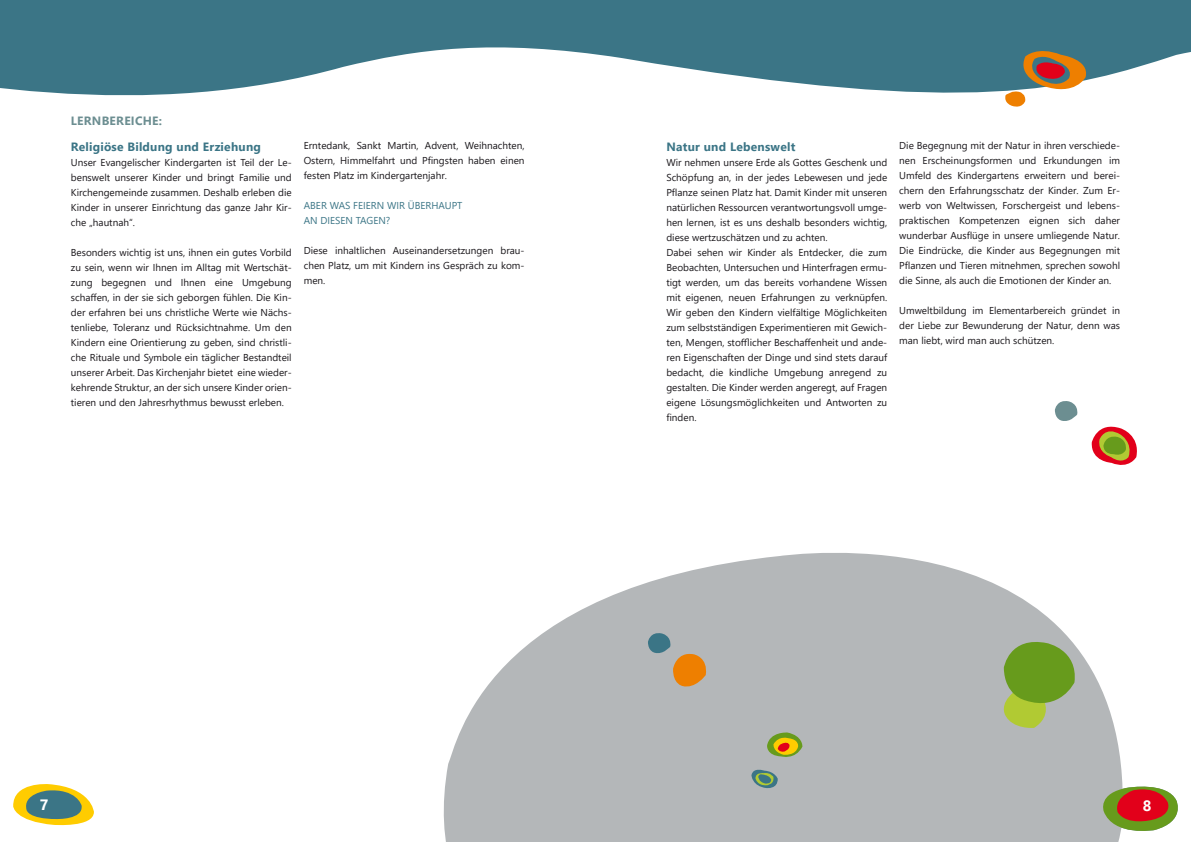
<style>
.page{position:relative;width:1191px;height:842px;background:#fff}
.page>*{position:absolute;margin:0;border:0;box-sizing:border-box;transform-origin:0 0}
.t1{font:700 15px "Segoe UI";color:#fff}
.t2{font:700 12px "Segoe UI";letter-spacing:.02em;color:#3b7586}
.t3{font:700 12px "Segoe UI";letter-spacing:.02em;color:#6c8e91}
.t4{font:10px/15px "Segoe UI";color:#1a171b;text-align:justify}
.t5{font:10px/15px "Segoe UI";color:#3b7586}
</style>
<div class="page">
<svg style="left:13px;top:784px;width:81px;height:42px"></svg>
<svg style="left:0;top:0;width:1191px;height:96px;fill:#3b7586"></svg>
<svg style="left:443px;top:553px;width:680px;height:289px;fill:#b4b7b9"></svg>
<svg style="left:1003px;top:45px;width:87px;height:62px"></svg>
<svg style="left:1054px;top:401px;width:24px;height:20px"></svg>
<svg style="left:1091px;top:426px;width:46px;height:39px"></svg>
<svg style="left:999px;top:635px;width:79px;height:95px;background:#91ad60"></svg>
<svg style="left:766px;top:731px;width:37px;height:29px"></svg>
<svg style="left:751px;top:767px;width:27px;height:22px"></svg>
<svg style="left:648px;top:631px;width:60px;height:58px;background:#b5a287"></svg>
<svg style="left:1097px;top:781px;width:81px;height:56px"></svg>
<p class="t3" style="left:71px;top:116px;width:93px">LERNBEREICHE:</p>
<p class="t2" style="left:71px;top:142px;width:191px">Religiöse Bildung und Erziehung</p>
<p class="t4" style="left:71px;top:156px;width:222px">Unser Evangelischer Kindergarten ist Teil der Le&shy;benswelt unserer Kinder und bringt Familie und Kirchengemeinde zusammen. Deshalb erleben die Kinder in unserer Einrichtung das ganze Jahr Kir&shy;che „hautnah“.</p>
<p class="t4" style="left:71px;top:246px;width:222px">Besonders wichtig ist uns, ihnen ein gutes Vorbild zu sein, wenn wir Ihnen im Alltag mit Wertschät&shy;zung begegnen und Ihnen eine Umgebung schaffen, in der sie sich geborgen fühlen. Die Kin&shy;der erfahren bei uns christliche Werte wie Nächs&shy;tenliebe, Toleranz und Rücksichtnahme. Um den Kindern eine Orientierung zu geben, sind christli&shy;che Rituale und Symbole ein täglicher Bestandteil unserer Arbeit. Das Kirchenjahr bietet eine wieder&shy;kehrende Struktur, an der sich unsere Kinder orien&shy;tieren und den Jahresrhythmus bewusst erleben.</p>
<p class="t4" style="left:304px;top:139px;width:222px">Erntedank, Sankt Martin, Advent, Weihnachten, Ostern, Himmelfahrt und Pfingsten haben einen festen Platz im Kindergartenjahr.</p>
<p class="t5" style="left:304px;top:199px;width:160px">ABER WAS FEIERN WIR ÜBERHAUPT<br>AN DIESEN TAGEN?</p>
<p class="t4" style="left:304px;top:244px;width:222px">Diese inhaltlichen Auseinandersetzungen brau&shy;chen Platz, um mit Kindern ins Gespräch zu kom&shy;men.</p>
<p class="t2" style="left:666px;top:142px;width:130px">Natur und Lebenswelt</p>
<p class="t4" style="left:666px;top:156px;width:222px;text-align:left">Wir nehmen unsere Erde als Gottes Geschenk und Schöpfung an, in der jedes Lebewesen und jede Pflanze seinen Platz hat. Damit Kinder mit unseren natürlichen Ressourcen verantwortungsvoll umge&shy;hen lernen, ist es uns deshalb besonders wichtig, diese wertzuschätzen und zu achten.<br>Dabei sehen wir Kinder als Entdecker, die zum Beobachten, Untersuchen und Hinterfragen ermu&shy;tigt werden, um das bereits vorhandene Wissen mit eigenen, neuen Erfahrungen zu verknüpfen.<br>Wir geben den Kindern vielfältige Möglichkeiten zum selbstständigen Experimentieren mit Gewich&shy;ten, Mengen, stofflicher Beschaffenheit und ande&shy;ren Eigenschaften der Dinge und sind stets darauf bedacht, die kindliche Umgebung anregend zu gestalten. Die Kinder werden angeregt, auf Fragen eigene Lösungsmöglichkeiten und Antworten zu finden.</p>
<p class="t4" style="left:899px;top:139px;width:222px">Die Begegnung mit der Natur in ihren verschiede&shy;nen Erscheinungsformen und Erkundungen im Umfeld des Kindergartens erweitern und berei&shy;chern den Erfahrungsschatz der Kinder. Zum Er&shy;werb von Weltwissen, Forschergeist und lebens&shy;praktischen Kompetenzen eignen sich daher wunderbar Ausflüge in unsere umliegende Natur.<br>Die Eindrücke, die Kinder aus Begegnungen mit Pflanzen und Tieren mitnehmen, sprechen sowohl die Sinne, als auch die Emotionen der Kinder an.</p>
<p class="t4" style="left:899px;top:304px;width:222px">Umweltbildung im Elementarbereich gründet in der Liebe zur Bewunderung der Natur, denn was man liebt, wird man auch schützen.</p>
<h1 class="t1" style="left:40px;top:799px;width:10px">7</h1>
<h1 class="t1" style="left:1142px;top:799px;width:10px">8</h1>
</div>
